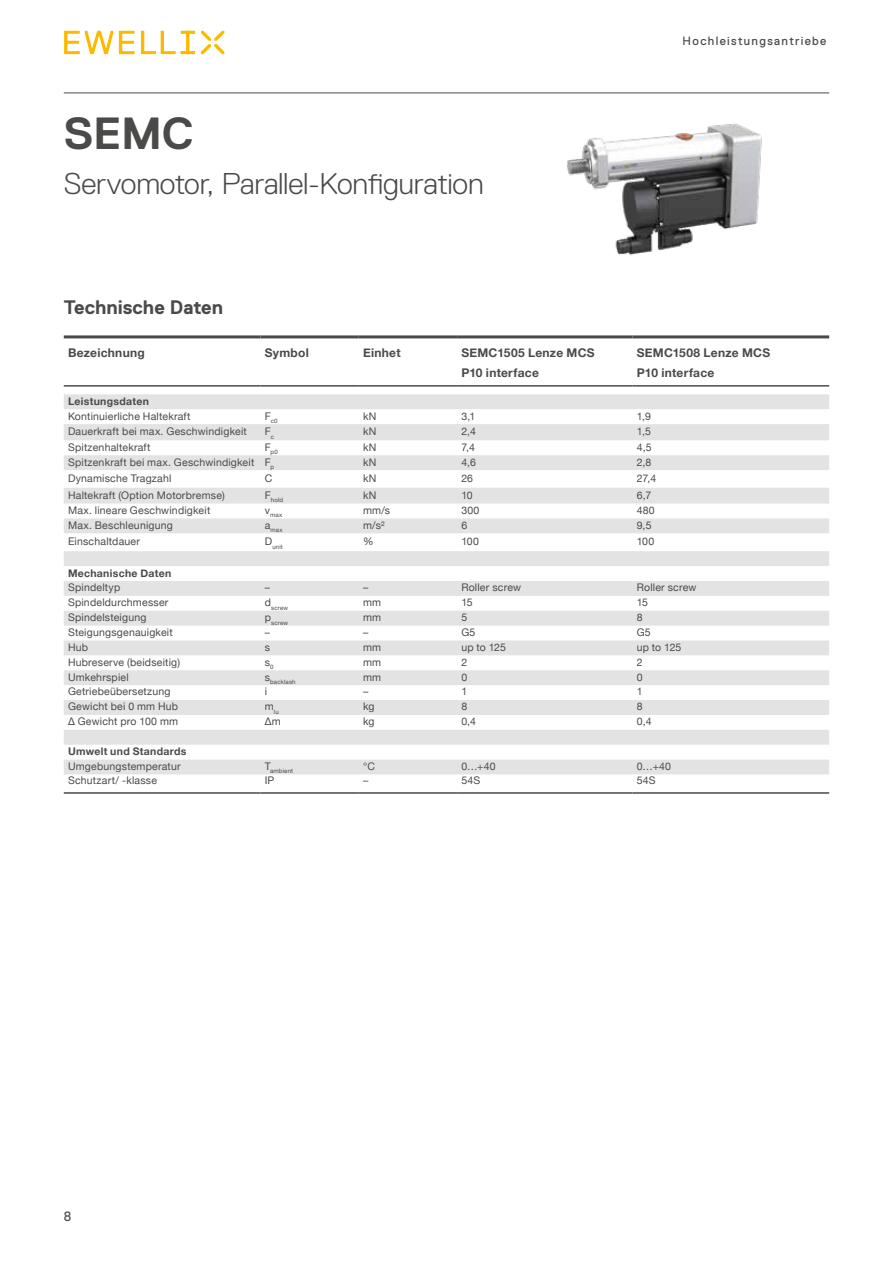
<style>
.page{position:relative;width:893px;height:1263px;background:#fff}
.page>*{position:absolute;margin:0;border:0;box-sizing:border-box;transform-origin:0 0}
.t1{font:700 45px "Replica Std";color:#4a4a49}
.t2{font:300 30px "Replica Std";letter-spacing:-.005em;color:#4a4a49}
.t3{font:700 19.5px "Replica Std";letter-spacing:-.005em;color:#4a4a49}
.t4{font:13.5px "Replica Std";color:#4a4a49}
.t5{font:700 12px "Helvetica Neue";letter-spacing:.02em;color:#4a4a49}
.t6{font:12px "Replica Std";letter-spacing:.11em;color:#4a4a49}
.t7{font:10.5px "Helvetica Neue";letter-spacing:.02em;color:#4a4a49}
.t8{font:700 10.5px "Helvetica Neue";letter-spacing:.025em;color:#4a4a49}
.t9{font:6.15px "Helvetica Neue";letter-spacing:.025em;color:#4a4a49}
</style>
<div class="page">
<svg style="left:64px;top:31px;width:131px;height:23px"></svg>
<svg style="left:201px;top:31px;width:23px;height:23px"></svg>
<hr style="left:64px;top:93px;width:765px;height:1px;background:#4a4a49">
<img style="left:567px;top:123px;width:195px;height:132px">
<svg style="left:64px;top:394px;width:765px;height:380px;fill:#eaeaea"></svg>
<hr style="left:64px;top:792px;width:196px;height:2px;background:#4a4a49">
<hr style="left:260px;top:792px;width:99px;height:2px;background:#4a4a49">
<hr style="left:359px;top:792px;width:98px;height:2px;background:#4a4a49">
<hr style="left:457px;top:792px;width:175px;height:2px;background:#4a4a49">
<hr style="left:632px;top:792px;width:197px;height:2px;background:#4a4a49">
<hr style="left:64px;top:335px;width:196px;height:3px;background:#4a4a49">
<hr style="left:260px;top:335px;width:99px;height:3px;background:#4a4a49">
<hr style="left:359px;top:335px;width:98px;height:3px;background:#4a4a49">
<hr style="left:457px;top:335px;width:175px;height:3px;background:#4a4a49">
<hr style="left:632px;top:335px;width:197px;height:3px;background:#4a4a49">
<hr style="left:64px;top:385px;width:196px;height:2px;background:#4a4a49">
<hr style="left:260px;top:385px;width:99px;height:2px;background:#4a4a49">
<hr style="left:359px;top:385px;width:98px;height:2px;background:#4a4a49">
<hr style="left:457px;top:385px;width:175px;height:2px;background:#4a4a49">
<hr style="left:632px;top:385px;width:197px;height:2px;background:#4a4a49">
<h1 class="t1" style="left:64px;top:109px;width:131px">SEMC</h1>
<h2 class="t2" style="left:64px;top:167px;width:421px">Servomotor, Parallel-Konfiguration</h2>
<h3 class="t3" style="left:64px;top:297px;width:161px">Technische Daten</h3>
<p class="t6" style="left:683px;top:34px;width:145px">Hochleistungsantriebe</p>
<p class="t5" style="left:68px;top:343px;width:78px">Bezeichnung</p>
<p class="t5" style="left:265px;top:343px;width:46px">Symbol</p>
<p class="t5" style="left:363px;top:343px;width:39px">Einhet</p>
<p class="t5" style="left:461px;top:343px;width:135px">SEMC1505 Lenze MCS</p>
<p class="t5" style="left:637px;top:343px;width:135px">SEMC1508 Lenze MCS</p>
<p class="t5" style="left:461px;top:364px;width:79px">P10 interface</p>
<p class="t5" style="left:637px;top:364px;width:79px">P10 interface</p>
<p class="t8" style="left:68px;top:393px;width:82px">Leistungsdaten</p>
<p class="t7" style="left:68px;top:408px;width:124px">Kontinuierliche Haltekraft</p>
<p class="t9" style="left:265px;top:416px;width:14px"><sup>F</sup>c0</p>
<p class="t7" style="left:363px;top:408px;width:15px">kN</p>
<p class="t7" style="left:461px;top:408px;width:15px">3,1</p>
<p class="t7" style="left:637px;top:408px;width:16px">1,9</p>
<p class="t7" style="left:68px;top:424px;width:180px">Dauerkraft bei max. Geschwindigkeit</p>
<p class="t7" style="left:265px;top:424px;width:11px">F<sub>c</sub></p>
<p class="t7" style="left:363px;top:424px;width:15px">kN</p>
<p class="t7" style="left:461px;top:424px;width:16px">2,4</p>
<p class="t7" style="left:637px;top:424px;width:16px">1,5</p>
<p class="t7" style="left:68px;top:439px;width:84px">Spitzenhaltekraft</p>
<p class="t9" style="left:265px;top:447px;width:15px"><sup>F</sup>p0</p>
<p class="t7" style="left:363px;top:439px;width:15px">kN</p>
<p class="t7" style="left:461px;top:439px;width:15px">7,4</p>
<p class="t7" style="left:637px;top:439px;width:16px">4,5</p>
<p class="t7" style="left:68px;top:454px;width:208px">Spitzenkraft bei max. Geschwindigkeit F<sub>p</sub></p>
<p class="t7" style="left:363px;top:454px;width:15px">kN</p>
<p class="t7" style="left:461px;top:454px;width:16px">4,6</p>
<p class="t7" style="left:637px;top:454px;width:16px">2,8</p>
<p class="t7" style="left:68px;top:470px;width:105px">Dynamische Tragzahl</p>
<p class="t7" style="left:265px;top:470px;width:9px">C</p>
<p class="t7" style="left:363px;top:470px;width:15px">kN</p>
<p class="t7" style="left:461px;top:470px;width:13px">26</p>
<p class="t7" style="left:637px;top:470px;width:21px">27,4</p>
<p class="t7" style="left:68px;top:487px;width:158px">Haltekraft (Option Motorbremse)</p>
<p class="t9" style="left:265px;top:495px;width:20px"><sup>F</sup>hold</p>
<p class="t7" style="left:363px;top:487px;width:15px">kN</p>
<p class="t7" style="left:461px;top:487px;width:13px">10</p>
<p class="t7" style="left:637px;top:487px;width:16px">6,7</p>
<p class="t7" style="left:68px;top:503px;width:144px">Max. lineare Geschwindigkeit</p>
<p class="t9" style="left:265px;top:511px;width:19px"><sup>v</sup>max</p>
<p class="t7" style="left:363px;top:503px;width:29px">mm/s</p>
<p class="t7" style="left:461px;top:503px;width:20px">300</p>
<p class="t7" style="left:637px;top:503px;width:19px">480</p>
<p class="t7" style="left:68px;top:517px;width:106px">Max. Beschleunigung</p>
<p class="t9" style="left:265px;top:526px;width:20px"><sup>a</sup>max</p>
<p class="t7" style="left:363px;top:517px;width:23px">m/s²</p>
<p class="t7" style="left:461px;top:517px;width:7px">6</p>
<p class="t7" style="left:637px;top:517px;width:16px">9,5</p>
<p class="t7" style="left:68px;top:534px;width:73px">Einschaltdauer</p>
<p class="t9" style="left:265px;top:542px;width:20px"><sup>D</sup>unit</p>
<p class="t7" style="left:363px;top:534px;width:12px">%</p>
<p class="t7" style="left:461px;top:534px;width:19px">100</p>
<p class="t7" style="left:637px;top:534px;width:19px">100</p>
<p class="t8" style="left:68px;top:564px;width:105px">Mechanische Daten</p>
<p class="t7" style="left:68px;top:580px;width:54px">Spindeltyp</p>
<p class="t7" style="left:265px;top:580px;width:7px">–</p>
<p class="t7" style="left:363px;top:580px;width:7px">–</p>
<p class="t7" style="left:461px;top:580px;width:61px">Roller screw</p>
<p class="t7" style="left:637px;top:580px;width:61px">Roller screw</p>
<p class="t7" style="left:68px;top:595px;width:102px">Spindeldurchmesser</p>
<p class="t9" style="left:265px;top:603px;width:25px"><sup>d</sup>screw</p>
<p class="t7" style="left:363px;top:595px;width:20px">mm</p>
<p class="t7" style="left:461px;top:595px;width:13px">15</p>
<p class="t7" style="left:637px;top:595px;width:13px">15</p>
<p class="t7" style="left:68px;top:610px;width:80px">Spindelsteigung</p>
<p class="t9" style="left:265px;top:618px;width:25px"><sup>p</sup>screw</p>
<p class="t7" style="left:363px;top:610px;width:20px">mm</p>
<p class="t7" style="left:461px;top:610px;width:7px">5</p>
<p class="t7" style="left:637px;top:610px;width:7px">8</p>
<p class="t7" style="left:68px;top:625px;width:106px">Steigungsgenauigkeit</p>
<p class="t7" style="left:265px;top:625px;width:7px">–</p>
<p class="t7" style="left:363px;top:625px;width:7px">–</p>
<p class="t7" style="left:461px;top:625px;width:16px">G5</p>
<p class="t7" style="left:637px;top:625px;width:16px">G5</p>
<p class="t7" style="left:68px;top:639px;width:22px">Hub</p>
<p class="t7" style="left:265px;top:639px;width:7px">s</p>
<p class="t7" style="left:363px;top:639px;width:20px">mm</p>
<p class="t7" style="left:461px;top:639px;width:46px">up to 125</p>
<p class="t7" style="left:637px;top:639px;width:46px">up to 125</p>
<p class="t7" style="left:68px;top:654px;width:114px">Hubreserve (beidseitig)</p>
<p class="t7" style="left:265px;top:654px;width:10px">s<sub>0</sub></p>
<p class="t7" style="left:363px;top:654px;width:20px">mm</p>
<p class="t7" style="left:461px;top:654px;width:7px">2</p>
<p class="t7" style="left:637px;top:654px;width:7px">2</p>
<p class="t7" style="left:68px;top:669px;width:62px">Umkehrspiel</p>
<p class="t9" style="left:265px;top:677px;width:33px"><sup>s</sup>backlash</p>
<p class="t7" style="left:363px;top:669px;width:20px">mm</p>
<p class="t7" style="left:461px;top:669px;width:7px">0</p>
<p class="t7" style="left:637px;top:669px;width:7px">0</p>
<p class="t7" style="left:68px;top:684px;width:104px">Getriebeübersetzung</p>
<p class="t7" style="left:265px;top:684px;width:4px">i</p>
<p class="t7" style="left:363px;top:684px;width:7px">–</p>
<p class="t7" style="left:461px;top:684px;width:7px">1</p>
<p class="t7" style="left:637px;top:684px;width:7px">1</p>
<p class="t7" style="left:68px;top:699px;width:112px">Gewicht bei 0 mm Hub</p>
<p class="t9" style="left:265px;top:707px;width:16px"><sup>m</sup>lu</p>
<p class="t7" style="left:363px;top:699px;width:13px">kg</p>
<p class="t7" style="left:461px;top:699px;width:7px">8</p>
<p class="t7" style="left:637px;top:699px;width:7px">8</p>
<p class="t7" style="left:68px;top:714px;width:112px">Δ Gewicht pro 100 mm</p>
<p class="t7" style="left:265px;top:714px;width:18px">∆m</p>
<p class="t7" style="left:363px;top:714px;width:13px">kg</p>
<p class="t7" style="left:461px;top:714px;width:16px">0,4</p>
<p class="t7" style="left:637px;top:714px;width:16px">0,4</p>
<p class="t8" style="left:68px;top:743px;width:120px">Umwelt und Standards</p>
<p class="t7" style="left:68px;top:758px;width:114px">Umgebungstemperatur</p>
<p class="t9" style="left:265px;top:767px;width:30px"><sup>T</sup>ambient</p>
<p class="t7" style="left:363px;top:758px;width:13px">°C</p>
<p class="t7" style="left:461px;top:758px;width:36px">0…+40</p>
<p class="t7" style="left:637px;top:758px;width:36px">0…+40</p>
<p class="t7" style="left:68px;top:773px;width:91px">Schutzart/ -klasse</p>
<p class="t7" style="left:265px;top:773px;width:11px">IP</p>
<p class="t7" style="left:363px;top:773px;width:7px">–</p>
<p class="t7" style="left:461px;top:773px;width:20px">54S</p>
<p class="t7" style="left:637px;top:773px;width:20px">54S</p>
<p class="t4" style="left:64px;top:1209px;width:9px">8</p>
</div>
